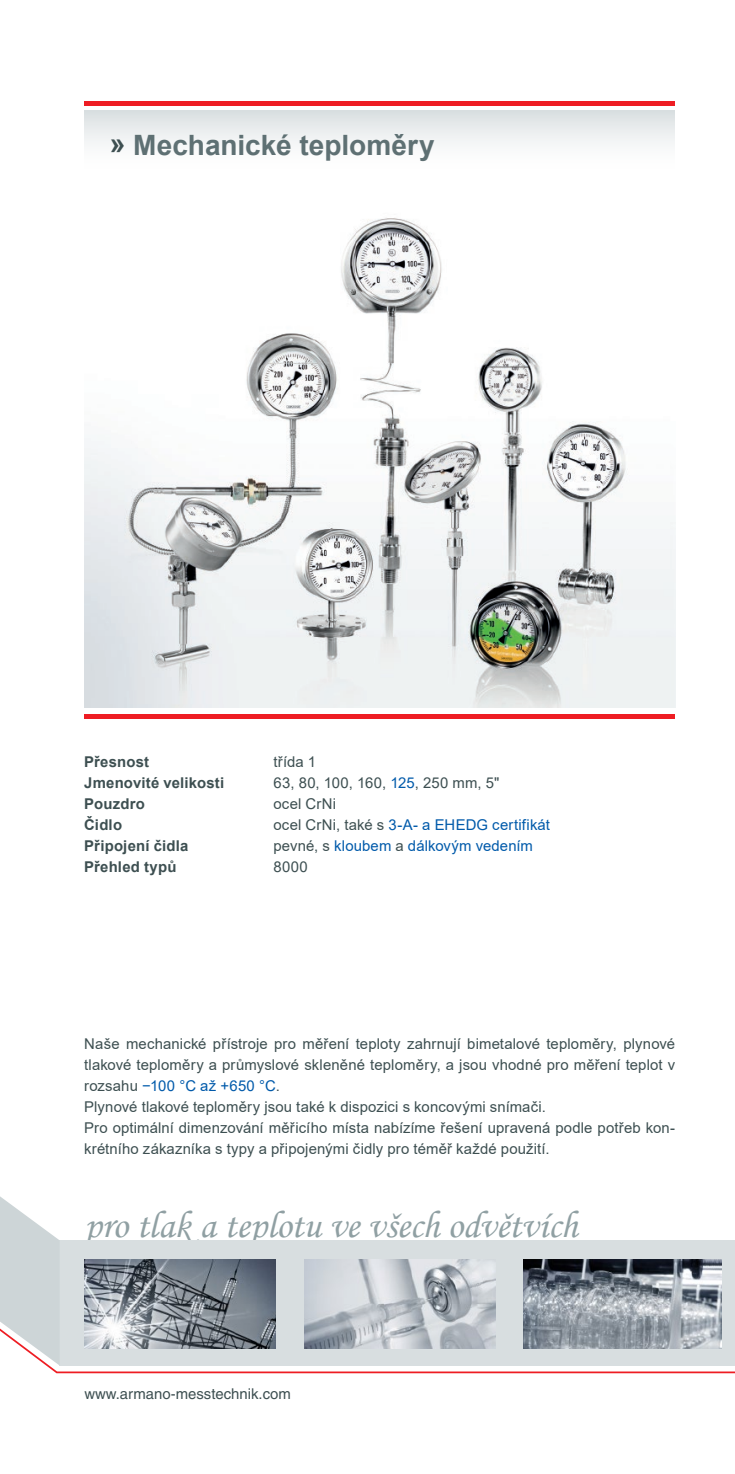
<style>
.page{position:relative;width:735px;height:1474px;background:#fff}
.page>*{position:absolute;margin:0;border:0;box-sizing:border-box;transform-origin:0 0}
.t1{font:38.5px "Monotype Corsiva";letter-spacing:-.005em;color:#90a0a3}
.t2{font:700 28px "Arial";color:#5e7073}
.t3{font:14.88px/21px "Arial";letter-spacing:.01em;color:#3d4f51}
.t4{font:14.88px "Arial";letter-spacing:.01em;color:#015aaa}
.t5{font:700 14.88px "Arial";letter-spacing:.015em;color:#3d4f51}
.t6{font:14.88px "Helvetica";color:#3d4f51}
.s1{color:#3d4f51}
.s2{color:#015aaa}
</style>
<div class="page">
<div style="left:84px;top:110px;width:590px;height:69px;background:linear-gradient(to bottom,#dde3e4,#fff)"></div>
<hr style="left:84px;top:714px;width:590px;height:4px;background:#ee1d23">
<div style="left:84px;top:101px;width:590px;height:5px;background:#ee1d23"></div>
<img style="left:84px;top:218px;width:590px;height:490px">
<svg style="left:0;top:1196px;width:734px;height:177px"></svg>
<h2 class="t2" style="left:110px;top:125px;width:326px"><span class="s1">»</span> Mechanické teploměry</h2>
<p class="t5" style="left:84px;top:751px;width:66px">Přesnost</p>
<p class="t3" style="left:273px;top:751px;width:44px">třída 1</p>
<p class="t5" style="left:84px;top:772px;width:141px">Jmenovité velikosti</p>
<p class="t3" style="left:273px;top:772px;width:227px">63, 80, 100, 160, <span class="s2">125</span>, 250 mm, 5"</p>
<p class="t5" style="left:84px;top:793px;width:62px">Pouzdro</p>
<p class="t3" style="left:273px;top:793px;width:64px">ocel CrNi</p>
<p class="t5" style="left:84px;top:814px;width:39px">Čidlo</p>
<p class="t4" style="left:273px;top:814px;width:278px"><span class="s1">ocel CrNi, také s</span> 3-A- a EHEDG certifikát</p>
<p class="t5" style="left:84px;top:835px;width:106px">Připojení čidla</p>
<p class="t4" style="left:273px;top:835px;width:261px"><span class="s1">pevné, s</span> kloubem <span class="s1">a</span> dálkovým vedením</p>
<p class="t5" style="left:84px;top:856px;width:94px">Přehled typů</p>
<p class="t3" style="left:273px;top:856px;width:36px">8000</p>
<p class="t3" style="left:84px;top:1033px;width:592px">Naše mechanické přístroje pro měření teploty zahrnují bimetalové teploměry, plynové tlakové teploměry a průmyslové skleněné teploměry, a jsou vhodné pro měření teplot v rozsahu <span class="s2">−100 °C až +650 °C</span>.<br>Plynové tlakové teploměry jsou také k dispozici s koncovými snímači.<br>Pro optimální dimenzování měřicího místa nabízíme řešení upravená podle potřeb kon&shy;krétního zákazníka s typy a připojenými čidly pro téměř každé použití.</p>
<h1 class="t1" style="left:84px;top:1201px;width:494px">pro tlak a teplotu ve všech odvětvích</h1>
<p class="t6" style="left:84px;top:1385px;width:208px">www.armano-messtechnik.com</p>
</div>
